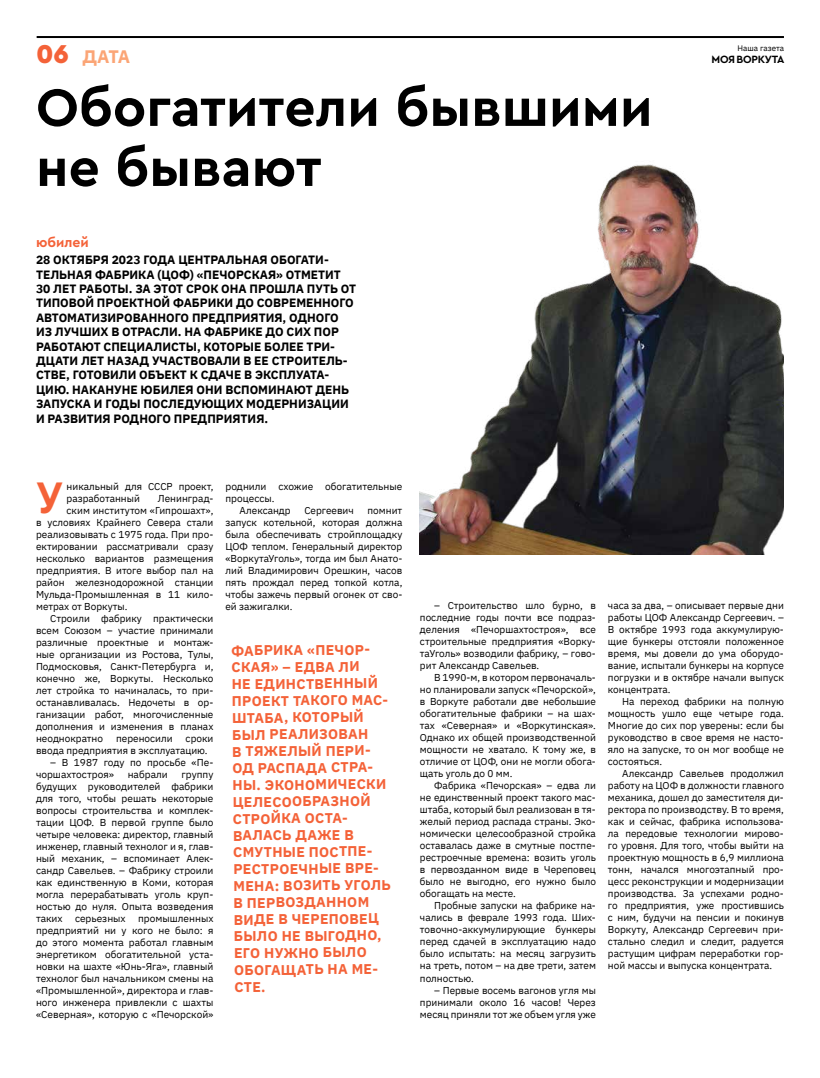
<style>
.page{position:relative;width:820px;height:1078px;background:#fff}
.page>*{position:absolute;margin:0;border:0;box-sizing:border-box;transform-origin:0 0}
.t1{font:700 55px/60px "Cera Pro";color:#000}
.t2{font:700 46.2px "Cera Pro";color:#f46238;scale:.9 1}
.t3{font:900 27px "Cera Pro";color:#f46238}
.t4{font:700 18px "IBM Plex Sans";color:#fba576}
.t5{font:700 14px/16.8px "IBM Plex Sans";color:#f46238}
.t6{font:700 14px "Cera Pro";color:#f46238}
.t7{font:700 12px/14.4px "IBM Plex Sans";color:#000}
.t8{font:700 11px "Cera Pro";letter-spacing:-.02em;color:#000}
.t9{font:10px/12px "IBM Plex Sans";color:#000;text-align:justify}
.t10{font:8px "IBM Plex Sans";color:#000}
</style>
<div class="page">
<hr style="left:37px;top:36px;width:746px;height:2px;background:#000">
<img style="left:420px;top:164px;width:363px;height:390px">
<h3 class="t3" style="left:36px;top:36px;width:34px">06</h3>
<p class="t8" style="left:711px;top:52px;width:74px">МОЯВОРКУТА</p>
<p class="t10" style="left:737px;top:42px;width:48px">Наша газета</p>
<h3 class="t4" style="left:82px;top:42px;width:49px">ДАТА</h3>
<h1 class="t1" style="left:36px;top:75px;width:618px">Обогатители бывшими не бывают</h1>
<h3 class="t6" style="left:36px;top:233px;width:54px">юбилей</h3>
<p class="t7" style="left:36px;top:251px;width:321px">28 ОКТЯБРЯ 2023 ГОДА ЦЕНТРАЛЬНАЯ ОБОГАТИ-ТЕЛЬНАЯ ФАБРИКА (ЦОФ) «ПЕЧОРСКАЯ» ОТМЕТИТ 30 ЛЕТ РАБОТЫ. ЗА ЭТОТ СРОК ОНА ПРОШЛА ПУТЬ ОТ ТИПОВОЙ ПРОЕКТНОЙ ФАБРИКИ ДО СОВРЕМЕННОГО АВТОМАТИЗИРОВАННОГО ПРЕДПРИЯТИЯ, ОДНОГО ИЗ ЛУЧШИХ В ОТРАСЛИ. НА ФАБРИКЕ ДО СИХ ПОР РАБОТАЮТ СПЕЦИАЛИСТЫ, КОТОРЫЕ БОЛЕЕ ТРИ-ДЦАТИ ЛЕТ НАЗАД УЧАСТВОВАЛИ В ЕЕ СТРОИТЕЛЬ-СТВЕ, ГОТОВИЛИ ОБЪЕКТ К СДАЧЕ В ЭКСПЛУАТА-ЦИЮ. НАКАНУНЕ ЮБИЛЕЯ ОНИ ВСПОМИНАЮТ ДЕНЬ ЗАПУСКА И ГОДЫ ПОСЛЕДУЮЩИХ МОДЕРНИЗАЦИИ И РАЗВИТИЯ РОДНОГО ПРЕДПРИЯТИЯ.</p>
<h2 class="t2" style="left:36px;top:467px;width:31px">У</h2>
<p class="t9" style="left:67px;top:479px;width:148px">никальный для СССР проект, разработанный</p>
<p class="t9" style="left:158px;top:491px;width:57px">Ленинград-</p>
<p class="t9" style="left:67px;top:503px;width:148px">ским институтом «Гипрошахт»,</p>
<p class="t9" style="left:36px;top:515px;width:179px">в условиях Крайнего Севера стали</p>
<p class="t9" style="left:36px;top:527px;width:179px">реализовывать с 1975 года. При про-</p>
<p class="t9" style="left:36px;top:539px;width:179px">ектировании рассматривали сразу</p>
<p class="t9" style="left:36px;top:551px;width:179px">несколько вариантов размещения</p>
<p class="t9" style="left:36px;top:563px;width:179px">предприятия. В итоге выбор пал на</p>
<p class="t9" style="left:36px;top:575px;width:179px">район железнодорожной станции</p>
<p class="t9" style="left:36px;top:587px;width:179px">Мульда-Промышленная в 11 кило-</p>
<p class="t9" style="left:36px;top:599px;width:93px">метрах от Воркуты.</p>
<p class="t9" style="left:50px;top:611px;width:165px">Строили фабрику практически</p>
<p class="t9" style="left:36px;top:623px;width:179px">всем Союзом – участие принимали</p>
<p class="t9" style="left:36px;top:635px;width:179px">различные проектные и монтаж-</p>
<p class="t9" style="left:36px;top:647px;width:179px">ные организации из Ростова, Тулы,</p>
<p class="t9" style="left:36px;top:659px;width:179px">Подмосковья, Санкт-Петербурга и,</p>
<p class="t9" style="left:36px;top:671px;width:179px">конечно же, Воркуты. Несколько</p>
<p class="t9" style="left:36px;top:683px;width:179px">лет стройка то начиналась, то при-</p>
<p class="t9" style="left:36px;top:695px;width:179px">останавливалась. Недочеты в ор-</p>
<p class="t9" style="left:36px;top:707px;width:179px">ганизации работ, многочисленные</p>
<p class="t9" style="left:36px;top:719px;width:179px">дополнения и изменения в планах</p>
<p class="t9" style="left:36px;top:731px;width:69px">неоднократно</p>
<p class="t9" style="left:116px;top:731px;width:58px">переносили</p>
<p class="t9" style="left:36px;top:731px;width:179px;text-indent:149px">сроки ввода предприятия в эксплуатацию.</p>
<p class="t9" style="left:36px;top:755px;width:179px;text-indent:14px">– В 1987 году по просьбе «Пе&shy;чоршахтостроя»</p>
<p class="t9" style="left:128px;top:767px;width:42px">набрали</p>
<p class="t9" style="left:36px;top:767px;width:179px;text-indent:145px">группу будущих руководителей фабрики для того, чтобы решать некоторые вопросы строительства и комплек&shy;тации ЦОФ. В первой группе было четыре человека: директор, главный инженер, главный технолог и я, глав&shy;ный механик, – вспоминает Алек&shy;сандр Савельев. – Фабрику строили как единственную в Коми, которая могла перерабатывать уголь круп&shy;ностью до нуля. Опыта возведения таких серьезных промышленных предприятий ни у кого не было: я до этого момента работал главным энергетиком обогатительной уста&shy;новки на шахте «Юнь-Яга», главный технолог был начальником смены на «Промышленной», директора и глав&shy;ного инженера привлекли с шахты «Северная», которую с «Печорской»</p>
<p class="t9" style="left:225px;top:479px;width:178px">роднили схожие обогатительные</p>
<p class="t9" style="left:225px;top:491px;width:51px">процессы.</p>
<p class="t9" style="left:239px;top:503px;width:53px">Александр</p>
<p class="t9" style="left:304px;top:503px;width:51px">Сергеевич</p>
<p class="t9" style="left:225px;top:503px;width:178px;text-indent:142px">помнит запуск котельной, которая должна была обеспечивать стройплощадку ЦОФ теплом. Генеральный директор «ВоркутаУголь», тогда им был Анато&shy;лий Владимирович Орешкин, часов пять прождал перед топкой котла, чтобы зажечь первый огонек от сво&shy;ей зажигалки.</p>
<p class="t5" style="left:228px;top:641px;width:162px;rotate:-1deg">ФАБРИКА «ПЕЧОР-<br>СКАЯ» – ЕДВА ЛИ<br>НЕ ЕДИНСТВЕННЫЙ<br>ПРОЕКТ ТАКОГО МАС-<br>ШТАБА, КОТОРЫЙ<br>БЫЛ РЕАЛИЗОВАН<br>В ТЯЖЕЛЫЙ ПЕРИ-<br>ОД РАСПАДА СТРА-<br>НЫ. ЭКОНОМИЧЕСКИ<br>ЦЕЛЕСООБРАЗНОЙ<br>СТРОЙКА ОСТА-<br>ВАЛАСЬ ДАЖЕ В<br>СМУТНЫЕ ПОСТПЕ-<br>РЕСТРОЕЧНЫЕ ВРЕ-<br>МЕНА: ВОЗИТЬ УГОЛЬ<br>В ПЕРВОЗДАННОМ<br>ВИДЕ В ЧЕРЕПОВЕЦ<br>БЫЛО НЕ ВЫГОДНО,<br>ЕГО НУЖНО БЫЛО<br>ОБОГАЩАТЬ НА МЕ-<br>СТЕ.</p>
<p class="t9" style="left:420px;top:598px;width:177px;text-indent:14px">– Строительство шло бурно, в последние годы почти все подраз&shy;деления «Печоршахтостроя», все строительные предприятия «Ворку&shy;таУголь» возводили фабрику, – гово&shy;рит Александр Савельев.</p>
<p class="t9" style="left:420px;top:670px;width:177px;text-indent:14px">В 1990-м, в котором первоначаль&shy;но планировали запуск «Печорской», в Воркуте работали две небольшие обогатительные фабрики – на шах&shy;тах «Северная» и «Воркутинская».<br>Однако их общей производственной мощности не хватало. К тому же, в отличие от ЦОФ, они не могли обога&shy;щать уголь до 0 мм.</p>
<p class="t9" style="left:420px;top:778px;width:177px;text-indent:14px">Фабрика «Печорская» – едва ли не единственный проект такого мас&shy;штаба, который был реализован в тя&shy;желый период распада страны. Эко&shy;номически целесообразной стройка оставалась даже в смутные постпе&shy;рестроечные времена: возить уголь в первозданном виде в Череповец было не выгодно, его нужно было обогащать на месте.</p>
<p class="t9" style="left:420px;top:898px;width:177px;text-indent:14px">Пробные запуски на фабрике на&shy;чались в феврале 1993 года. Ших&shy;товочно-аккумулирующие бункеры перед сдачей в эксплуатацию надо было испытать: на месяц загрузить на треть, потом – на две трети, затем полностью.</p>
<p class="t9" style="left:420px;top:982px;width:177px;text-indent:14px">– Первые восемь вагонов угля мы принимали около 16 часов! Через месяц приняли тот же объем угля уже</p>
<p class="t9" style="left:607px;top:598px;width:177px">часа за два, – описывает первые дни работы ЦОФ Александр Сергеевич. – В октябре 1993 года аккумулирую&shy;щие бункеры отстояли положенное время, мы довели до ума оборудо&shy;вание, испытали бункеры на корпусе погрузки и в октябре начали выпуск концентрата.</p>
<p class="t9" style="left:607px;top:694px;width:177px;text-indent:14px">На переход фабрики на полную мощность ушло еще четыре года.<br>Многие до сих пор уверены: если бы руководство в свое время не насто&shy;яло на запуске, то он мог вообще не состояться.</p>
<p class="t9" style="left:607px;top:766px;width:177px;text-indent:14px">Александр Савельев продолжил работу на ЦОФ в должности главного механика, дошел до заместителя ди&shy;ректора по производству. В то время, как и сейчас, фабрика использова&shy;ла передовые технологии мирово&shy;го уровня. Для того, чтобы выйти на проектную мощность в 6,9 миллиона тонн, начался многоэтапный про&shy;цесс реконструкции и модернизации производства. За успехами родно&shy;го предприятия, уже простившись с ним, будучи на пенсии и покинув Воркуту, Александр Сергеевич при&shy;стально следил и следит, радуется растущим цифрам переработки гор&shy;ной массы и выпуска концентрата.</p>
</div>
